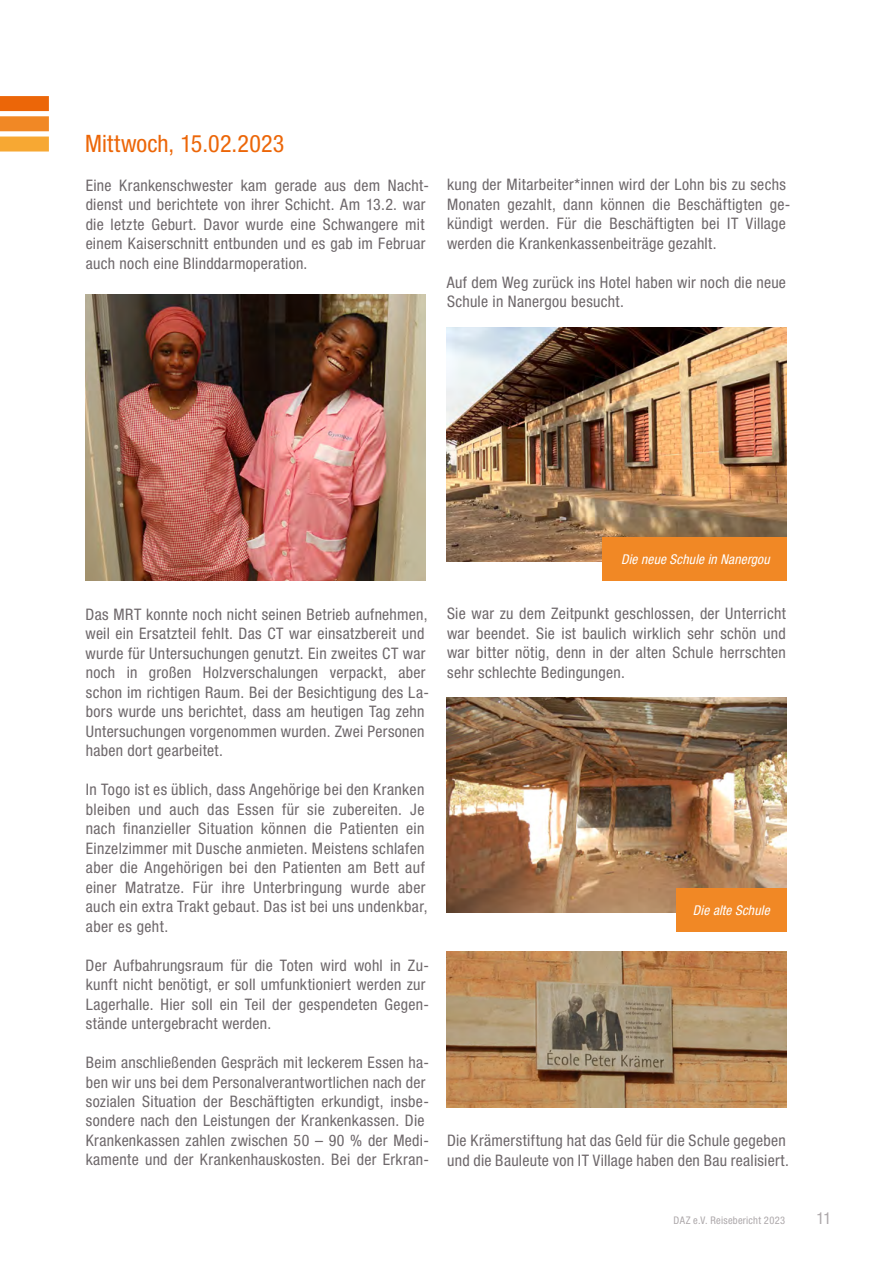
<style>
.page{position:relative;width:893px;height:1263px;background:#fff}
.page>*{position:absolute;margin:0;border:0;box-sizing:border-box;transform-origin:0 0}
.t1{font:condensed 24px "Helvetica Neue LT Std";letter-spacing:.01em;color:#ec6608}
.t2{font:condensed 16.5px "Helvetica Neue LT Std";color:#ada8aa}
.t3{font:condensed 15.9px/19.5px "Helvetica Neue LT Std";letter-spacing:.02em;color:#6e686b}
.t4{font:italic condensed 13.5px "Helvetica Neue LT Std";letter-spacing:.01em;color:#fff}
.t5{font:condensed 10.5px "Helvetica Neue LT Std";letter-spacing:.025em;color:#ada8aa}
</style>
<div class="page">
<img style="left:85px;top:294px;width:340px;height:286px">
<img style="left:446px;top:327px;width:341px;height:234px">
<img style="left:446px;top:951px;width:341px;height:156px">
<img style="left:446px;top:698px;width:341px;height:214px">
<div style="left:602px;top:537px;width:185px;height:44px;background:#f18825"></div>
<div style="left:676px;top:888px;width:111px;height:44px;background:#f18825"></div>
<div style="left:0;top:96px;width:49px;height:15px;background:#ec6608"></div>
<div style="left:0;top:116px;width:49px;height:15px;background:#f18825"></div>
<div style="left:0;top:137px;width:49px;height:15px;background:#f7a833"></div>
<h1 class="t1" style="left:85px;top:130px;width:201px">Mittwoch, 15.02.2023</h1>
<p class="t3" style="left:86px;top:175px;width:345px">Eine Krankenschwester kam gerade aus dem Nacht&shy;dienst und berichtete von ihrer Schicht. Am 13.2. war die letzte Geburt. Davor wurde eine Schwangere mit einem Kaiserschnitt entbunden und es gab im Februar auch noch eine Blinddarmoperation.</p>
<p class="t3" style="left:447px;top:175px;width:345px">kung der Mitarbeiter*innen wird der Lohn bis zu sechs Monaten gezahlt, dann können die Beschäftigten ge&shy;kündigt werden. Für die Beschäftigten bei IT Village werden die Krankenkassenbeiträge gezahlt.</p>
<p class="t3" style="left:447px;top:272px;width:341px">Auf dem Weg zurück ins Hotel haben wir noch die neue<br>Schule in Nanergou besucht.</p>
<p class="t3" style="left:86px;top:604px;width:345px">Das MRT konnte noch nicht seinen Betrieb aufnehmen, weil ein Ersatzteil fehlt. Das CT war einsatzbereit und wurde für Untersuchungen genutzt. Ein zweites CT war noch in großen Holzverschalungen verpackt, aber schon im richtigen Raum. Bei der Besichtigung des La&shy;bors wurde uns berichtet, dass am heutigen Tag zehn Untersuchungen vorgenommen wurden. Zwei Personen haben dort gearbeitet.</p>
<p class="t3" style="left:86px;top:779px;width:343px">In Togo ist es üblich, dass Angehörige bei den Kranken bleiben und auch das Essen für sie zubereiten. Je nach finanzieller Situation können die Patienten ein Einzelzimmer mit Dusche anmieten. Meistens schlafen aber die Angehörigen bei den Patienten am Bett auf einer Matratze. Für ihre Unterbringung wurde aber auch ein extra Trakt gebaut. Das ist bei uns undenkbar, aber es geht.</p>
<p class="t3" style="left:86px;top:955px;width:345px">Der Aufbahrungsraum für die Toten wird wohl in Zu&shy;kunft nicht benötigt, er soll umfunktioniert werden zur Lagerhalle. Hier soll ein Teil der gespendeten Gegen&shy;stände untergebracht werden.</p>
<p class="t3" style="left:86px;top:1052px;width:345px">Beim anschließenden Gespräch mit leckerem Essen ha&shy;ben wir uns bei dem Personalverantwortlichen nach der sozialen Situation der Beschäftigten erkundigt, insbe&shy;sondere nach den Leistungen der Krankenkassen. Die Krankenkassen zahlen zwischen 50 – 90 % der Medi&shy;kamente und der Krankenhauskosten. Bei der Erkran-</p>
<p class="t4" style="left:621px;top:551px;width:150px">Die neue Schule in Nanergou</p>
<p class="t3" style="left:447px;top:604px;width:340px;text-align:justify">Sie war zu dem Zeitpunkt geschlossen, der Unterricht war beendet. Sie ist baulich wirklich sehr schön und war bitter nötig, denn in der alten Schule herrschten sehr schlechte Bedingungen.</p>
<p class="t4" style="left:693px;top:902px;width:78px">Die alte Schule</p>
<p class="t3" style="left:447px;top:1131px;width:343px">Die Krämerstiftung hat das Geld für die Schule gegeben und die Bauleute von IT Village haben den Bau realisiert.</p>
<p class="t5" style="left:674px;top:1214px;width:113px">DAZ e.V. Reisebericht 2023</p>
<p class="t2" style="left:816px;top:1209px;width:16px">11</p>
</div>
